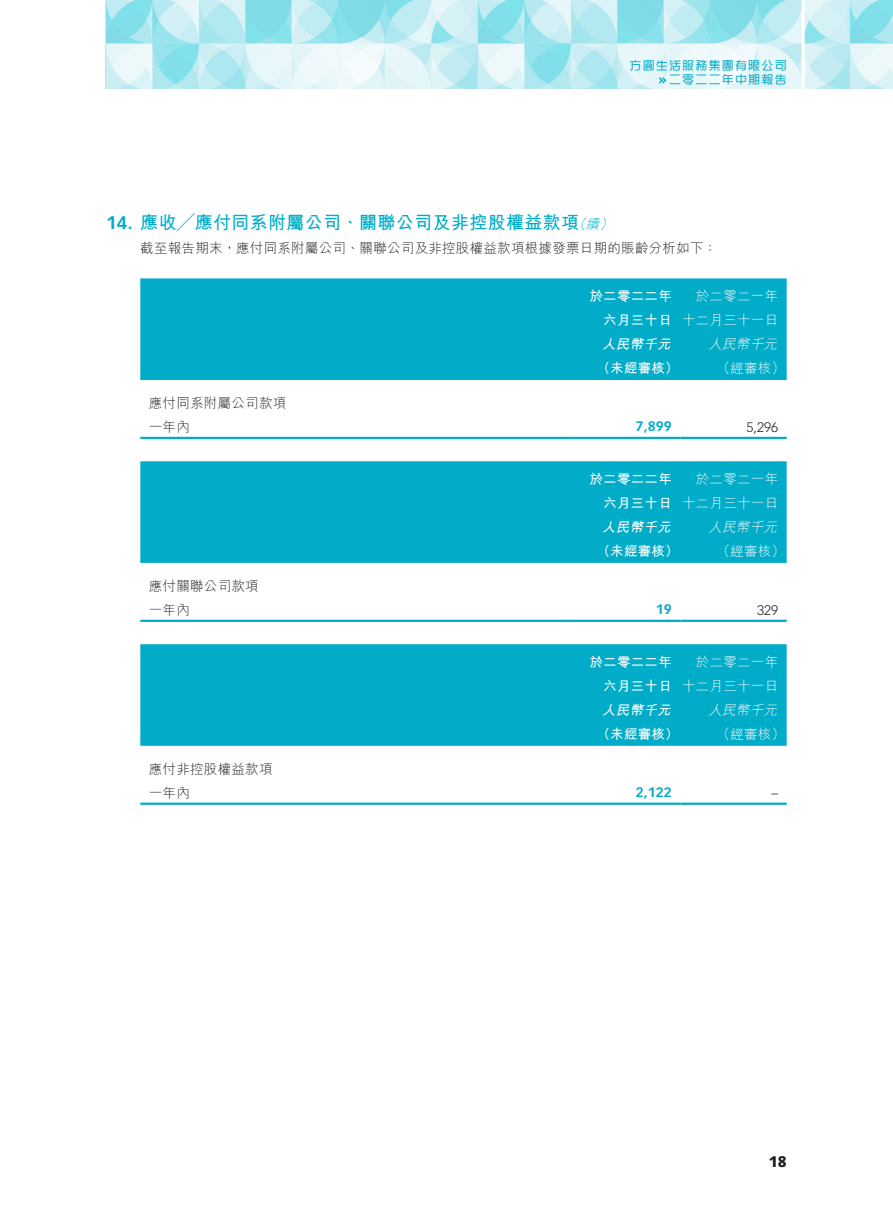
<style>
.page{position:relative;width:893px;height:1212px;background:#fff}
.page>*{position:absolute;margin:0;border:0;box-sizing:border-box;transform-origin:0 0}
.t1{font:700 18px "M Hei HK";letter-spacing:.02em;color:#00acc8}
.t2{font:900 15px "Vectora LT Std";color:#231f20}
.t3{font:300 13.5px "M Hei HK";letter-spacing:.02em;color:#231f20}
.t4{font:300 13.5px/24px "M Hei HK";letter-spacing:.02em;color:#fff;text-align:right}
.t5{font:700 13.5px/24px "M Hei HK";letter-spacing:.02em;color:#fff;text-align:right}
.t6{font:italic 300 13.5px "M Hei HK";color:#fff}
.t7{font:italic 700 13.5px "M Hei HK";color:#fff}
.t8{font:700 13.5px "Vectora LT Std";color:#00acc8}
.t9{font:300 13.5px "Vectora LT Std";color:#231f20}
.t10{font:italic 300 13.5px "M Hei HK";color:#00acc8}
.t11{font:500 12px/13.5px "MJ Ngai HK";letter-spacing:.1em;color:#00acc8;text-align:right}
.s1{font-family:"Vectora LT Std"}
</style>
<div class="page">
<img style="left:106px;top:0;width:787px;height:89px">
<svg style="left:659px;top:77px;width:7px;height:7px"></svg>
<div style="left:140px;top:278px;width:647px;height:102px;background:#00acc8"></div>
<hr style="left:140px;top:437px;width:434px;height:2px;background:#00acc8">
<hr style="left:574px;top:437px;width:106px;height:2px;background:#00acc8">
<hr style="left:680px;top:437px;width:107px;height:2px;background:#00acc8">
<div style="left:140px;top:461px;width:647px;height:102px;background:#00acc8"></div>
<hr style="left:140px;top:620px;width:434px;height:2px;background:#00acc8">
<hr style="left:574px;top:620px;width:106px;height:2px;background:#00acc8">
<hr style="left:680px;top:620px;width:107px;height:2px;background:#00acc8">
<div style="left:140px;top:644px;width:647px;height:102px;background:#00acc8"></div>
<hr style="left:140px;top:803px;width:434px;height:2px;background:#00acc8">
<hr style="left:574px;top:803px;width:106px;height:2px;background:#00acc8">
<hr style="left:680px;top:803px;width:107px;height:2px;background:#00acc8">
<p class="t11" style="left:629px;top:59px;width:159px">方圓生活服務集團有限公司二零二二年中期報告</p>
<h1 class="t1" style="left:106px;top:209px;width:474px"><span class="s1">14.</span> 應收╱應付同系附屬公司、關聯公司及非控股權益款項</h1>
<p class="t3" style="left:140px;top:241px;width:578px">截至報告期末，應付同系附屬公司、關聯公司及非控股權益款項根據發票日期的賬齡分析如下：</p>
<p class="t5" style="left:589px;top:283px;width:84px">於二零二二年六月三十日</p>
<p class="t4" style="left:682px;top:284px;width:98px">於二零二一年十二月三十一日</p>
<p class="t6" style="left:708px;top:337px;width:73px">人民幣千元</p>
<p class="t10" style="left:586px;top:217px;width:18px">續</p>
<p class="t10" style="left:572px;top:217px;width:18px">（</p>
<p class="t10" style="left:599px;top:217px;width:18px">(</p>
<p class="t7" style="left:602px;top:334px;width:74px">人民幣千元</p>
<p class="t3" style="left:149px;top:396px;width:139px">應付同系附屬公司款項</p>
<p class="t3" style="left:149px;top:420px;width:43px">一年內</p>
<p class="t3" style="left:149px;top:579px;width:111px">應付關聯公司款項</p>
<p class="t3" style="left:149px;top:603px;width:43px">一年內</p>
<p class="t3" style="left:149px;top:762px;width:125px">應付非控股權益款項</p>
<p class="t3" style="left:149px;top:786px;width:43px">一年內</p>
<p class="t5" style="left:597px;top:355px;width:83px">（未經審核）</p>
<p class="t8" style="left:636px;top:418px;width:37px">7,899</p>
<p class="t4" style="left:717px;top:356px;width:70px">（經審核(</p>
<p class="t9" style="left:747px;top:419px;width:33px">5,296</p>
<p class="t5" style="left:589px;top:465px;width:84px">於二零二二年六月三十日</p>
<p class="t4" style="left:682px;top:466px;width:98px">於二零二一年十二月三十一日</p>
<p class="t6" style="left:708px;top:520px;width:73px">人民幣千元</p>
<p class="t7" style="left:602px;top:517px;width:74px">人民幣千元</p>
<p class="t5" style="left:597px;top:537px;width:83px">（未經審核）</p>
<p class="t8" style="left:656px;top:601px;width:17px">19</p>
<p class="t4" style="left:717px;top:538px;width:70px">（經審核(</p>
<p class="t9" style="left:757px;top:602px;width:23px">329</p>
<p class="t5" style="left:589px;top:648px;width:84px">於二零二二年六月三十日</p>
<p class="t4" style="left:682px;top:649px;width:98px">於二零二一年十二月三十一日</p>
<p class="t6" style="left:708px;top:703px;width:73px">人民幣千元</p>
<p class="t7" style="left:602px;top:700px;width:74px">人民幣千元</p>
<p class="t5" style="left:597px;top:720px;width:83px">（未經審核）</p>
<p class="t8" style="left:636px;top:784px;width:37px">2,122</p>
<p class="t4" style="left:717px;top:721px;width:70px">（經審核(</p>
<p class="t9" style="left:771px;top:785px;width:8px">–</p>
<p class="t2" style="left:769px;top:1152px;width:19px">18</p>
</div>
